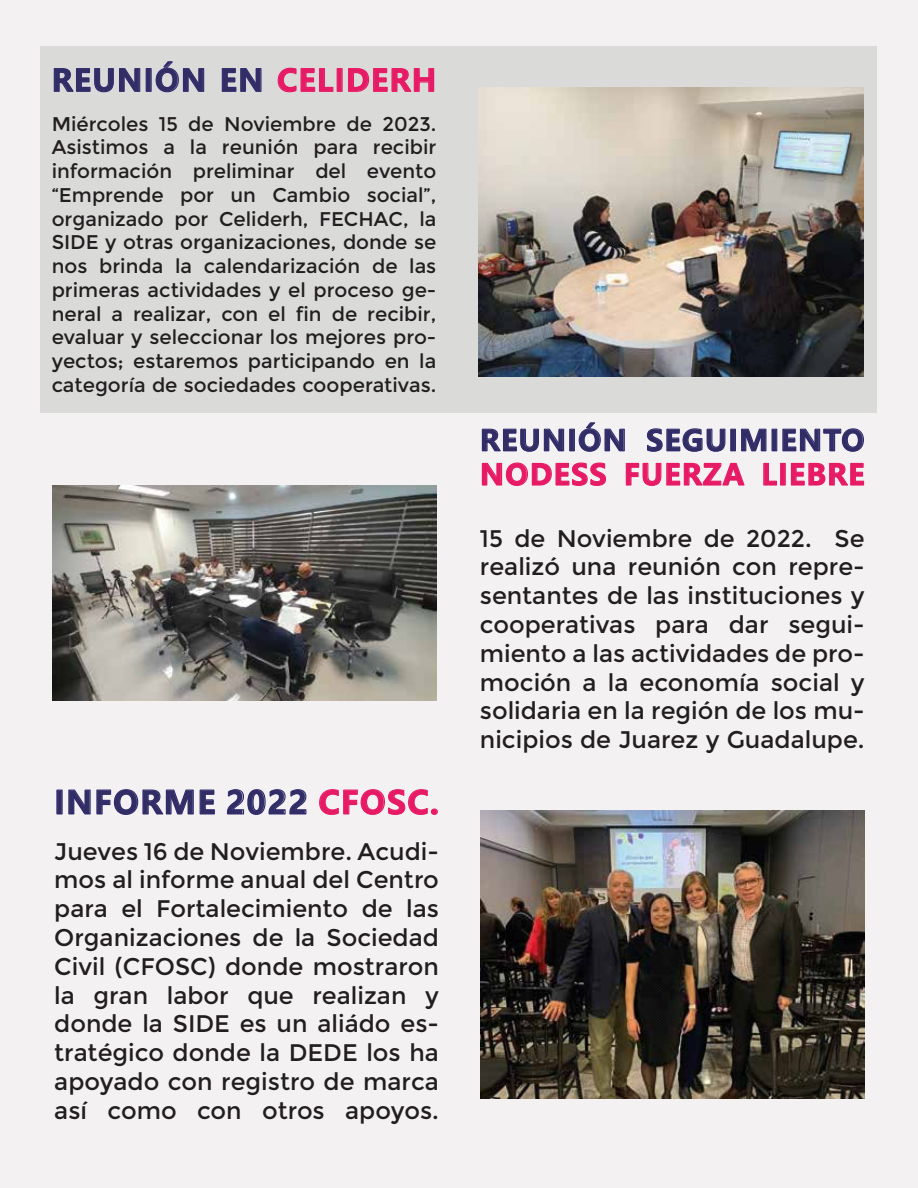
<style>
.page{position:relative;width:918px;height:1188px;background:#f3f1f2}
.page>*{position:absolute;margin:0;border:0;box-sizing:border-box;transform-origin:0 0}
.t1{font:700 31.5px "Microsoft Ya Hei";letter-spacing:.045em;color:#312e64}
.t2{font:700 30px "Microsoft Ya Hei";letter-spacing:.045em;color:#312e64}
.t3{font:700 28.5px "Microsoft Ya Hei";letter-spacing:.045em;color:#312e64}
.t4{font:700 28.5px "Microsoft Ya Hei";letter-spacing:.045em;color:#e71a65}
.t5{font:24px/28.8px "Montserrat";color:#221e1f;text-align:justify}
.t6{font:19.8px/23.7px "Montserrat";color:#221e1f;text-align:justify}
.s1{color:#e71a65}
</style>
<div class="page">
<div style="left:41px;top:47px;width:836px;height:366px;background:#dadad9"></div>
<svg style="left:53px;top:68px;width:88px;height:25px"></svg>
<div style="left:146px;top:68px;width:6px;height:24px;border:1px solid #322a6e"></div>
<svg style="left:155px;top:61px;width:50px;height:32px"></svg>
<svg style="left:221px;top:68px;width:41px;height:24px"></svg>
<svg style="left:277px;top:67px;width:57px;height:26px"></svg>
<div style="left:337px;top:68px;width:6px;height:24px;border:1px solid #e71a65"></div>
<svg style="left:348px;top:68px;width:87px;height:24px"></svg>
<svg style="left:481px;top:428px;width:84px;height:24px"></svg>
<div style="left:569px;top:429px;width:6px;height:22px;border:1px solid #322a6e"></div>
<svg style="left:578px;top:422px;width:47px;height:30px"></svg>
<svg style="left:647px;top:428px;width:79px;height:24px"></svg>
<div style="left:730px;top:429px;width:6px;height:22px;border:1px solid #322a6e"></div>
<svg style="left:741px;top:428px;width:26px;height:24px"></svg>
<div style="left:772px;top:429px;width:5px;height:22px;border:1px solid #322a6e"></div>
<svg style="left:782px;top:428px;width:82px;height:24px"></svg>
<svg style="left:481px;top:462px;width:126px;height:24px"></svg>
<svg style="left:625px;top:462px;width:120px;height:24px"></svg>
<svg style="left:763px;top:462px;width:15px;height:24px"></svg>
<div style="left:780px;top:463px;width:6px;height:23px;border:1px solid #e71a65"></div>
<svg style="left:790px;top:462px;width:75px;height:24px"></svg>
<svg style="left:68px;top:789px;width:147px;height:26px"></svg>
<svg style="left:227px;top:789px;width:80px;height:26px"></svg>
<svg style="left:319px;top:789px;width:119px;height:26px"></svg>
<img style="left:478px;top:87px;width:385px;height:290px">
<img style="left:53px;top:485px;width:383px;height:216px">
<img style="left:480px;top:811px;width:384px;height:288px">
<p class="t2" style="left:52px;top:60px;width:386px">REUNIÓN EN <span class="s1">CELIDERH</span></p>
<p class="t6" style="left:52px;top:112px;width:386px">Miércoles 15 de Noviembre de 2023.<br>Asistimos a la reunión para recibir información preliminar del evento “Emprende por un Cambio social”, organizado por Celiderh, FECHAC, la SIDE y otras organizaciones, donde se nos brinda la calendarización de las primeras actividades y el proceso ge&shy;neral a realizar, con el fin de recibir, evaluar y seleccionar los mejores pro&shy;yectos; estaremos participando en la categoría de sociedades cooperativas.</p>
<h1 class="t1" style="left:54px;top:781px;width:386px">INFORME 2022 <span class="s1">CFOSC.</span></h1>
<p class="t5" style="left:54px;top:837px;width:386px">Jueves 16 de Noviembre. Acudi&shy;mos al informe anual del Centro para el Fortalecimiento de las Organizaciones de la Sociedad Civil (CFOSC) donde mostraron la gran labor que realizan y donde la SIDE es un aliádo es&shy;tratégico donde la DEDE los ha apoyado con registro de marca así como con otros apoyos.</p>
<p class="t3" style="left:480px;top:421px;width:386px">REUNIÓN SEGUIMIENTO</p>
<p class="t4" style="left:480px;top:455px;width:386px">NODESS FUERZA LIEBRE</p>
<p class="t5" style="left:480px;top:524px;width:386px">15 de Noviembre de 2022. Se realizó una reunión con repre&shy;sentantes de las instituciones y cooperativas para dar segui&shy;miento a las actividades de pro&shy;moción a la economía social y solidaria en la región de los mu&shy;nicipios de Juarez y Guadalupe.</p>
</div>
